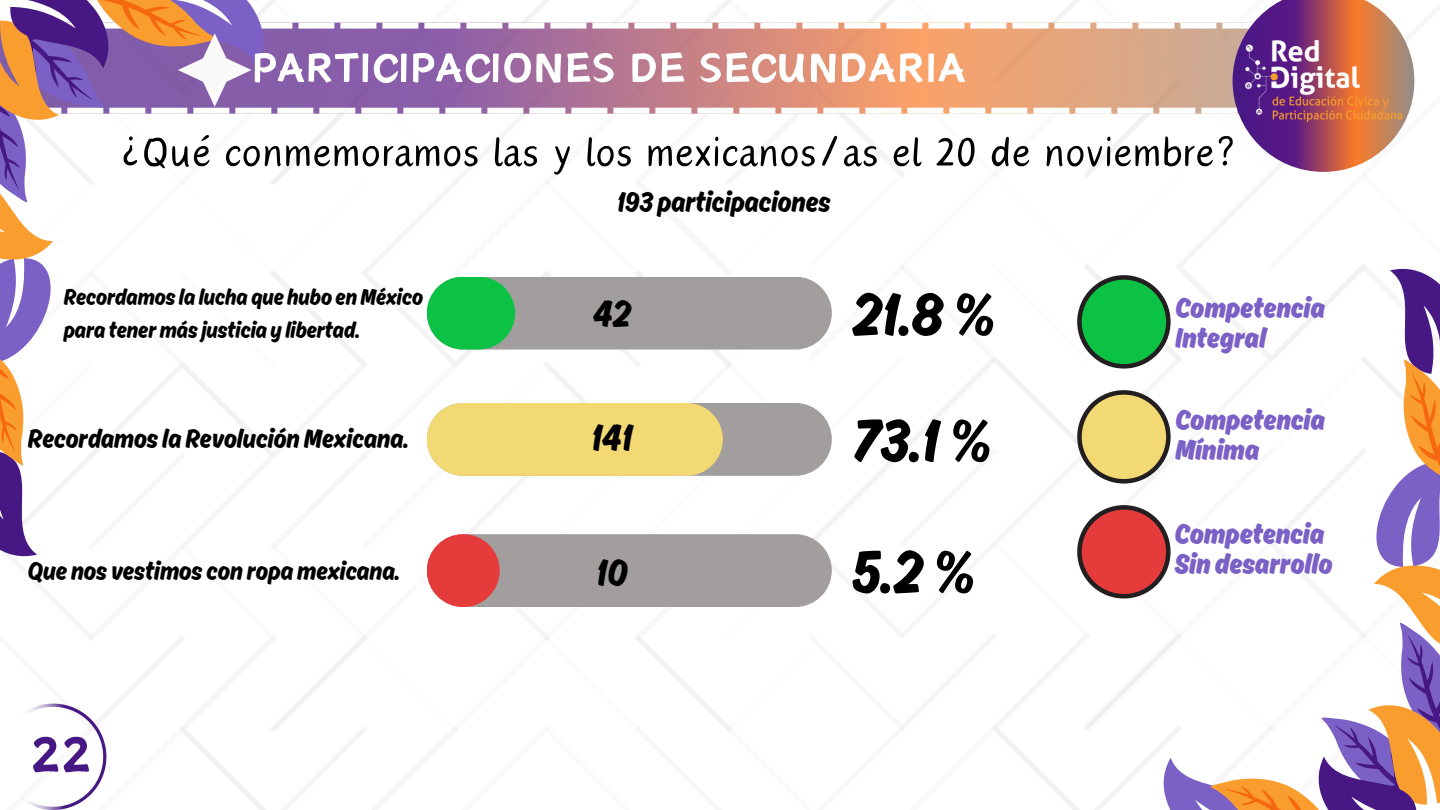
<style>
.page{position:relative;width:1440px;height:810px;background:#fff}
.page>*{position:absolute;margin:0;border:0;box-sizing:border-box;transform-origin:0 0}
.t1{font:65px "Canva Sword Like Dream";color:#471884}
.t2{font:64px "Ahkio";color:#000}
.t3{font:52px "Canva Sword Like Dream";color:#fff}
.t4{font:51px "Canva Wander World";color:#000}
.t5{font:40px "Ahkio";color:#000}
.t6{font:700 30px/30px "Ahkio";color:#7b61c6}
.t7{font:30px "Ahkio";color:#000}
.t8{font:28px "Ahkio";color:#000}
.t9{font:27px "Ahkio";color:#000}
.t10{font:24px "Ahkio";color:#000}
</style>
<div class="page">
<img style="left:88px;top:0;width:1327px;height:810px">
<svg style="left:303px;top:23px;width:930px;height:91px;background:#ca9496"></svg>
<svg style="left:1233px;top:0;width:181px;height:172px"></svg>
<img style="left:1246px;top:40px;width:156px;height:82px">
<svg style="left:0;top:0;width:303px;height:572px"></svg>
<svg style="left:28px;top:703px;width:78px;height:107px"></svg>
<div style="left:427px;top:277px;width:405px;height:73px;background:#a29e9e;border-radius:36px"></div>
<div style="left:427px;top:277px;width:88px;height:73px;background:#0cc244;border-radius:36px"></div>
<div style="left:427px;top:403px;width:405px;height:73px;background:#a29e9e;border-radius:36px"></div>
<div style="left:427px;top:403px;width:296px;height:73px;background:#f3d973;border-radius:36px"></div>
<div style="left:427px;top:534px;width:405px;height:73px;background:#a29e9e;border-radius:36px"></div>
<div style="left:427px;top:534px;width:73px;height:73px;background:#e63b3b;border-radius:50%"></div>
<svg style="left:1073px;top:253px;width:367px;height:557px"></svg>
<p class="t3" style="left:252px;top:43px;width:716px">PARTICIPACIONES DE SECUNDARIA</p>
<p class="t4" style="left:119px;top:129px;width:1119px">¿Qué conmemoramos las y los mexicanos/as el 20 de noviembre?</p>
<p class="t7" style="left:617px;top:184px;width:215px">193 participaciones</p>
<p class="t10" style="left:64px;top:282px;width:361px">Recordamos la lucha que hubo enMéxico</p>
<p class="t10" style="left:64px;top:315px;width:298px">para tener más justicia y libertad.</p>
<p class="t5" style="left:593px;top:290px;width:39px">42</p>
<p class="t2" style="left:852px;top:276px;width:145px">21.8%</p>
<p class="t8" style="left:28px;top:422px;width:382px">Recordamos la RevoluciónMexicana.</p>
<p class="t5" style="left:591px;top:413px;width:43px">141</p>
<p class="t2" style="left:852px;top:402px;width:141px">73.1%</p>
<p class="t9" style="left:28px;top:555px;width:374px">Que nos vestimos con ropa mexicana.</p>
<p class="t5" style="left:596px;top:549px;width:33px">10</p>
<p class="t2" style="left:852px;top:533px;width:125px">5.2%</p>
<p class="t1" style="left:30px;top:724px;width:63px">22</p>
<p class="t6" style="left:1175px;top:292px;width:151px">Competencia<br>Integral</p>
<p class="t6" style="left:1175px;top:404px;width:151px">Competencia<br>Mínima</p>
<p class="t6" style="left:1175px;top:518px;width:159px">Competencia<br>Sin desarrollo</p>
</div>
